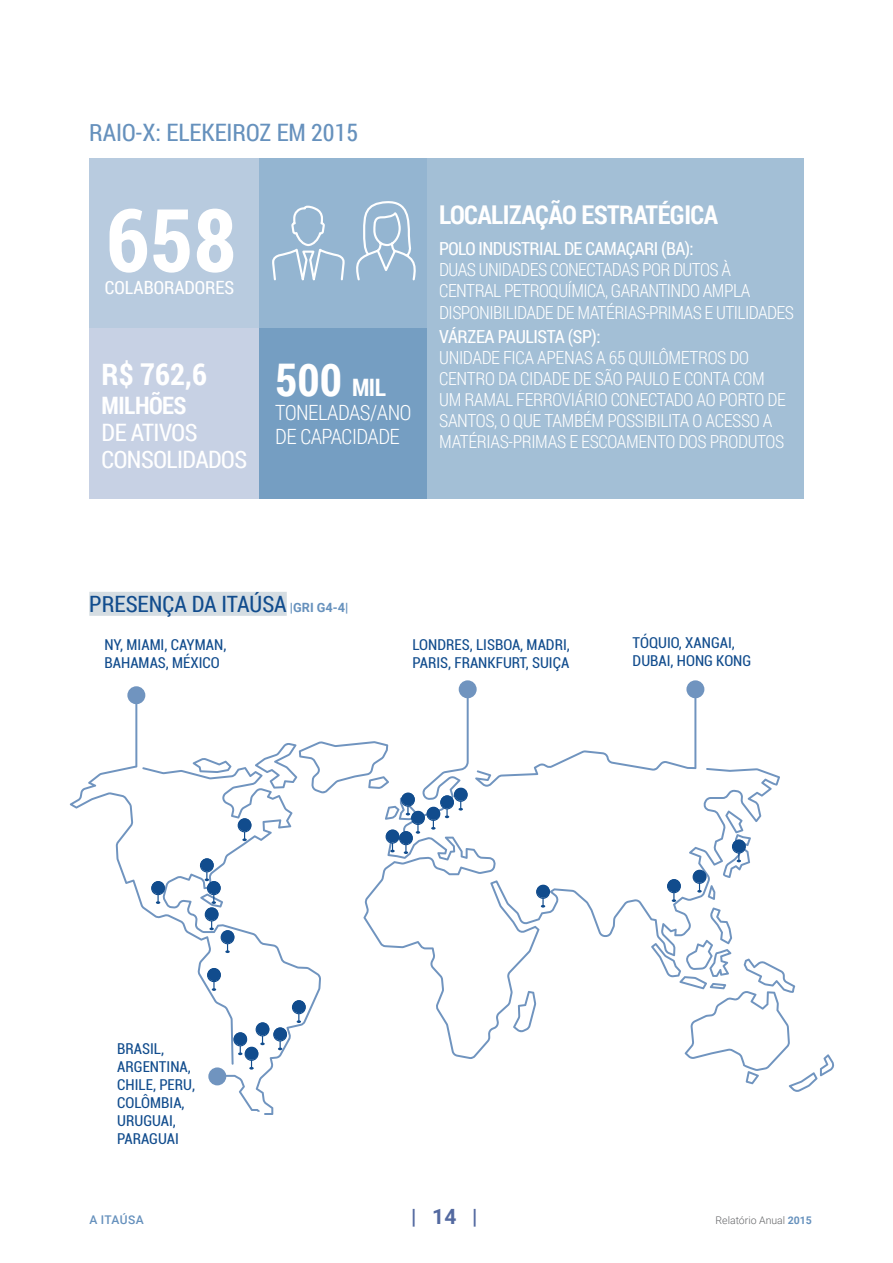
<style>
.page{position:relative;width:893px;height:1263px;background:#fff}
.page>*{position:absolute;margin:0;border:0;box-sizing:border-box;transform-origin:0 0}
.t1{font:700 87.45px "Roboto Condensed";color:#fff}
.t2{font:700 45px "Roboto Condensed";color:#fff}
.t3{font:700 30.15px "Roboto Condensed";color:#fff}
.t4{font:700 25.95px "Roboto Condensed";letter-spacing:-.02em;color:#fff}
.t5{font:24px "Roboto Condensed";color:#6691bd}
.t6{font:24px/27px "Roboto Condensed";letter-spacing:-.02em;color:#fff}
.t7{font:700 24px "Roboto Condensed";letter-spacing:-.02em;color:#fff}
.t8{font:22.5px "Roboto Condensed";color:#114c8d}
.t9{font:300 21px/24px "Roboto Condensed";letter-spacing:-.02em;color:#fff}
.t10{font:700 21px "Roboto";color:#5369a0}
.t11{font:18.3px "Roboto Condensed";color:#fff}
.t12{font:300 18px/21px "Roboto Condensed";letter-spacing:-.025em;color:#fff}
.t13{font:18px "Roboto Condensed";letter-spacing:-.03em;color:#fff}
.t14{font:condensed 15px/18px "Roboto";color:#114c8d}
.t15{font:500 12px "Roboto";letter-spacing:.025em;color:#6691bd}
.t16{font:300 10.5px "Roboto";color:#636466}
.s1{font-size:24px}
.s2{font-family:"Roboto";font-weight:700;font-size:12.75px;color:#6691bd}
.s3{font-weight:700;color:#6691bd}
</style>
<div class="page">
<div style="left:259px;top:158px;width:170px;height:170px;background:#94b5d1"></div>
<div style="left:259px;top:328px;width:170px;height:170px;background:#759ec2"></div>
<div style="left:89px;top:158px;width:170px;height:170px;background:#b8cbdf"></div>
<div style="left:89px;top:328px;width:170px;height:170px;background:#c7d1e4"></div>
<div style="left:428px;top:158px;width:376px;height:340px;background:#a3bfd6"></div>
<svg style="left:272px;top:206px;width:73px;height:75px"></svg>
<svg style="left:356px;top:201px;width:60px;height:80px"></svg>
<div style="left:89px;top:592px;width:198px;height:24px;background:#d5dde2"></div>
<svg style="left:264px;top:953px;width:57px;height:162px"></svg>
<svg style="left:70px;top:686px;width:158px;height:314px"></svg>
<svg style="left:430px;top:680px;width:350px;height:379px"></svg>
<svg style="left:475px;top:680px;width:229px;height:107px"></svg>
<svg style="left:651px;top:810px;width:183px;height:282px"></svg>
<div style="left:667px;top:879px;width:14px;height:13px;background:#114c8d;border-radius:50%"></div>
<svg style="left:536px;top:885px;width:14px;height:23px"></svg>
<div style="left:537px;top:885px;width:13px;height:13px;background:#114c8d;border-radius:50%"></div>
<svg style="left:151px;top:881px;width:14px;height:23px"></svg>
<div style="left:152px;top:881px;width:13px;height:13px;background:#114c8d;border-radius:50%"></div>
<svg style="left:207px;top:968px;width:14px;height:23px"></svg>
<div style="left:208px;top:968px;width:13px;height:13px;background:#114c8d;border-radius:50%"></div>
<svg style="left:208px;top:1000px;width:98px;height:112px"></svg>
<div style="left:245px;top:1047px;width:13px;height:13px;background:#114c8d;border-radius:50%"></div>
<svg style="left:193px;top:741px;width:275px;height:212px"></svg>
<div style="left:454px;top:788px;width:13px;height:13px;background:#114c8d;border-radius:50%"></div>
<h3 class="t5" style="left:89px;top:116px;width:271px">RAIO-X: ELEKEIROZ EM 2015</h3>
<h1 class="t1" style="left:106px;top:179px;width:132px">658</h1>
<h3 class="t4" style="left:439px;top:196px;width:280px">LOCALIZAÇÃO ESTRATÉGICA</h3>
<p class="t13" style="left:439px;top:237px;width:256px">POLO INDUSTRIAL DE CAMAÇARI (BA):</p>
<p class="t12" style="left:439px;top:259px;width:356px">DUAS UNIDADES CONECTADAS POR DUTOS À<br>CENTRAL PETROQUÍMICA, GARANTINDO AMPLA<br>DISPONIBILIDADE DE MATÉRIAS-PRIMAS E UTILIDADES</p>
<p class="t13" style="left:439px;top:324px;width:163px">VÁRZEA PAULISTA (SP):</p>
<p class="t12" style="left:439px;top:347px;width:348px">UNIDADE FICA APENAS A 65 QUILÔMETROS DO CENTRO DA CIDADE DE SÃO PAULO E CONTA COM UM RAMAL FERROVIÁRIO CONECTADO AO PORTO DE SANTOS, O QUE TAMBÉM POSSIBILITA O ACESSO A MATÉRIAS-PRIMAS E ESCOAMENTO DOS PRODUTOS</p>
<p class="t11" style="left:105px;top:275px;width:131px">COLABORADORES</p>
<h3 class="t3" style="left:102px;top:353px;width:107px">R$ 762,6</h3>
<h2 class="t2" style="left:275px;top:348px;width:112px">500 <span class="s1">MIL</span></h2>
<p class="t9" style="left:275px;top:400px;width:138px">TONELADAS/ANO<br>DE CAPACIDADE</p>
<h3 class="t7" style="left:102px;top:389px;width:86px">MILHÕES</h3>
<h3 class="t6" style="left:102px;top:418px;width:147px">DE ATIVOS<br>CONSOLIDADOS</h3>
<p class="t8" style="left:89px;top:588px;width:261px">PRESENÇA DA ITAÚSA <span class="s2">|GRI G4-4|</span></p>
<p class="t14" style="left:105px;top:635px;width:123px">NY, MIAMI, CAYMAN,<br>BAHAMAS, MÉXICO</p>
<p class="t14" style="left:412px;top:635px;width:159px">LONDRES, LISBOA, MADRI,<br>PARIS, FRANKFURT, SUIÇA</p>
<p class="t14" style="left:633px;top:634px;width:120px">TÓQUIO, XANGAI,<br>DUBAI, HONG KONG</p>
<p class="t14" style="left:117px;top:1039px;width:79px">BRASIL,<br>ARGENTINA,<br>CHILE, PERU,<br>COLÔMBIA,<br>URUGUAI,<br>PARAGUAI</p>
<p class="t15" style="left:90px;top:1211px;width:56px">A ITAÚSA</p>
<p class="t10" style="left:411px;top:1201px;width:68px">| 14 |</p>
<p class="t16" style="left:716px;top:1212px;width:98px">Relatório Anual <span class="s3">2015</span></p>
</div>
